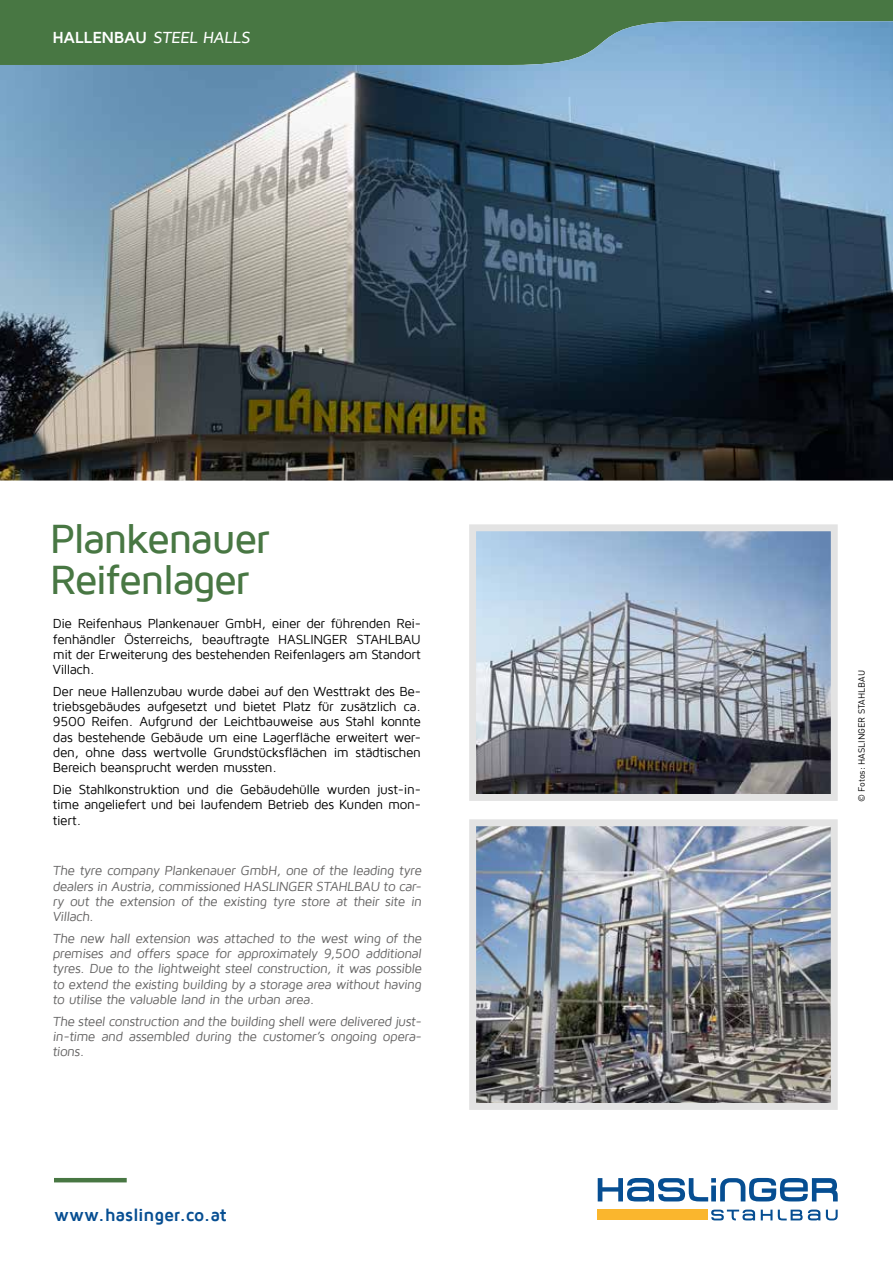
<style>
.page{position:relative;width:893px;height:1263px;background:#fff}
.page>*{position:absolute;margin:0;border:0;box-sizing:border-box;transform-origin:0 0}
.t1{font:500 42px/40.5px "Maven Pro";letter-spacing:-.045em;color:#487743}
.t2{font:700 18px "Maven Pro";letter-spacing:-.01em;color:#064e92}
.t3{font:500 16.5px "Maven Pro";color:#fff}
.t4{font:13.5px/15.3px "Maven Pro";letter-spacing:-.03em;color:#000;text-align:justify}
.t5{font:13.5px/15.3px "Maven Pro";color:#646363;text-align:justify}
.t6{font:9px "DIN";color:#000}
.s1{font-weight:700}
</style>
<div class="page">
<div style="left:0;top:0;width:893px;height:74px;background:#487743"></div>
<img style="left:0;top:21px;width:893px;height:459px">
<svg style="left:469px;top:524px;width:369px;height:277px;background:#939fae"></svg>
<img style="left:469px;top:819px;width:369px;height:291px">
<div style="left:598px;top:1209px;width:110px;height:11px;background:#fab62d"></div>
<svg style="left:711px;top:1209px;width:44px;height:11px"></svg>
<svg style="left:761px;top:1209px;width:11px;height:11px"></svg>
<svg style="left:778px;top:1209px;width:42px;height:11px"></svg>
<svg style="left:826px;top:1209px;width:12px;height:11px"></svg>
<svg style="left:598px;top:1178px;width:240px;height:23px"></svg>
<hr style="left:54px;top:1178px;width:73px;height:4px;background:#487743">
<p class="t3" style="left:52px;top:28px;width:201px"><span class="s1">HALLENBAU</span> STEEL HALLS</p>
<h1 class="t1" style="left:50px;top:519px;width:222px">Plankenauer<br>Reifenlager</h1>
<p class="t4" style="left:53px;top:616px;width:370px">Die Reifenhaus Plankenauer GmbH, einer der führenden Rei&shy;fenhändler Österreichs, beauftragte HASLINGER STAHLBAU mit der Erweiterung des bestehenden Reifenlagers am Standort Villach.</p>
<p class="t4" style="left:53px;top:684px;width:370px">Der neue Hallenzubau wurde dabei auf den Westtrakt des Be&shy;triebsgebäudes aufgesetzt und bietet Platz für zusätzlich ca.<br>9500 Reifen. Aufgrund der Leichtbauweise aus Stahl konnte das bestehende Gebäude um eine Lagerfläche erweitert wer&shy;den, ohne dass wertvolle Grundstücksflächen im städtischen Bereich beansprucht werden mussten.</p>
<p class="t4" style="left:53px;top:782px;width:370px">Die Stahlkonstruktion und die Gebäudehülle wurden just-in&shy;time angeliefert und bei laufendem Betrieb des Kunden mon&shy;tiert.</p>
<p class="t5" style="left:52px;top:863px;width:372px">The tyre company Plankenauer GmbH, one of the leading tyre dealers in Austria, commissioned HASLINGER STAHLBAU to car&shy;ry out the extension of the existing tyre store at their site in Villach.</p>
<p class="t5" style="left:52px;top:931px;width:372px">The new hall extension was attached to the west wing of the premises and offers space for approximately 9,500 additional tyres. Due to the lightweight steel construction, it was possible to extend the existing building by a storage area without having to utilise the valuable land in the urban area.</p>
<p class="t5" style="left:52px;top:1014px;width:372px">The steel construction and the building shell were delivered just&shy;in-time and assembled during the customer’s ongoing opera&shy;tions.</p>
<h2 class="t2" style="left:54px;top:1205px;width:174px">www.haslinger.co.at</h2>
<p class="t6" style="left:856px;top:802px;width:133px;rotate:-90deg">© Fotos: HASLINGER STAHLBAU</p>
</div>
